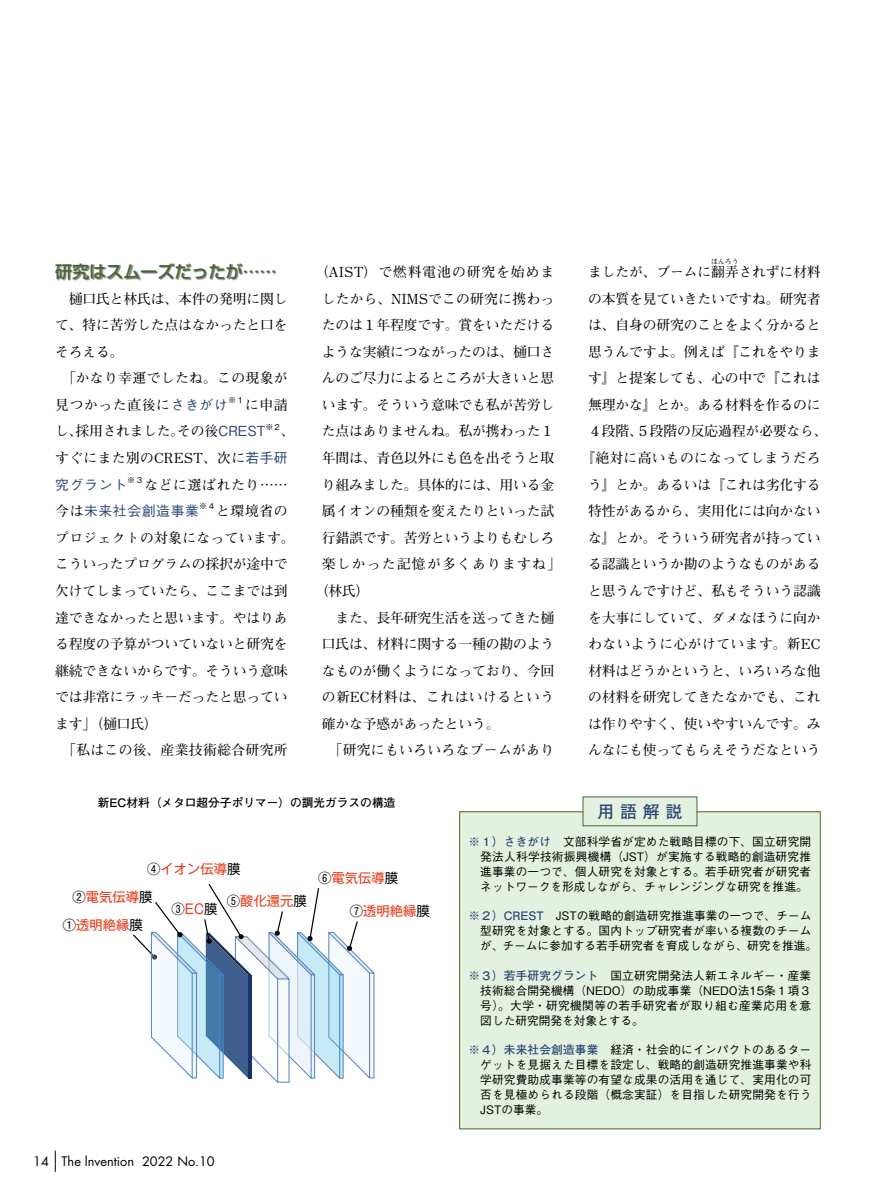
<style>
.page{position:relative;width:893px;height:1191px;background:#fff}
.page>*{position:absolute;margin:0;border:0;box-sizing:border-box;transform-origin:0 0}
.t1{font:500 16.95px "Shin Go Pr 6 N";color:#456630}
.t2{font:700 16.95px "Futo Go B101 Pr 6 N";color:#2c4975}
.t3{font:700 13.8px/26.5px "Futo Min A101 Pr 6 N";letter-spacing:-.01em;color:#000}
.t4{font:700 13.8px/26.5px "Futo Min A101 Pr 6 N";letter-spacing:.025em;color:#000}
.t5{font:700 13.8px "Futo Min A101 Pr 6 N";letter-spacing:.02em;color:#000}
.t6{font:700 13.8px "Futo Min A101 Pr 6 N";letter-spacing:.045em;color:#000}
.t7{font:700 13.8px "Futo Min A101 Pr 6 N";letter-spacing:.065em;color:#000}
.t8{font:700 13.8px "Futo Min A101 Pr 6 N";letter-spacing:.015em;color:#000}
.t9{font:700 13.8px "Futo Min A101 Pr 6 N";letter-spacing:.035em;color:#000}
.t10{font:700 13.8px "Futo Min A101 Pr 6 N";letter-spacing:.09em;color:#000}
.t11{font:500 13.8px "Gothic BBB Pr 6 N";letter-spacing:.045em;color:#2c4975}
.t12{font:13.35px "Gothic MB101 Pr 6 N";color:#e83817}
.t13{font:13.35px "Gothic MB101 Pr 6 N";color:#000}
.t14{font:12.75px "Futura";color:#000}
.t15{font:500 11.7px/14.9px "Gothic BBB Pr 6 N";letter-spacing:.01em;color:#000;text-align:justify}
.t16{font:700 11.7px "Futo Go B101 Pr 6 N";color:#000}
.t17{font:500 8.1px "Gothic BBB Pr 6 N";color:#000}
.t18{font:700 6.9px "Futo Min A101 Pr 6 N";color:#000}
.s1{font-family:"Gothic BBB Pr 6 N";font-weight:500;color:#2c4975}
.s2{font-family:"Futo Min A101 Pr 6 N";font-weight:700;color:#000}
.s3{color:#000}
.s4{color:#e83817}
.s5{font-family:"Futo Go B101 Pr 6 N";font-weight:700;color:#2c4975}
</style>
<div class="page">
<svg style="left:55px;top:1150px;width:1px;height:21px"></svg>
<div style="left:56px;top:263px;width:221px;height:18px;background:#000;opacity:.5"></div>
<svg style="left:133px;top:883px;width:242px;height:200px"></svg>
<div style="left:460px;top:811px;width:360px;height:317px;background:#e5f1e0"></div>
<div style="left:459px;top:811px;width:362px;height:318px;border:1px solid #456630"></div>
<div style="left:583px;top:797px;width:114px;height:29px;background:#e5f1e0"></div>
<div style="left:583px;top:796px;width:114px;height:30px;border:1px solid #456630"></div>
<p class="t1" style="left:55px;top:258px;width:223px">研究はスムーズだったが……</p>
<p class="t3" style="left:69px;top:284px;width:220px">樋口氏と林氏は、本件の発明に関し</p>
<p class="t3" style="left:55px;top:311px;width:234px">て、特に苦労した点はなかったと口を</p>
<p class="t3" style="left:55px;top:338px;width:70px">そろえる。</p>
<p class="t4" style="left:62px;top:364px;width:227px">「かなり幸運でしたね。この現象が</p>
<p class="t6" style="left:55px;top:394px;width:174px">見つかった直後に<span class="s1">さきがけ</span></p>
<p class="t17" style="left:228px;top:393px;width:18px">※１</p>
<p class="t3" style="left:55px;top:391px;width:234px;text-indent:190px">に申請し、採用されました。その後<span class="s1">CREST</span></p>
<p class="t17" style="left:265px;top:420px;width:17px">※２</p>
<p class="t4" style="left:55px;top:417px;width:241px;text-indent:226px">、すぐにまた別のCREST、次に<span class="s1">若手研</span></p>
<p class="t11" style="left:55px;top:473px;width:73px">究グラント</p>
<p class="t17" style="left:127px;top:473px;width:18px">※３</p>
<p class="t6" style="left:144px;top:473px;width:145px">などに選ばれたり……</p>
<p class="t11" style="left:55px;top:500px;width:145px"><span class="s2">今は</span>未来社会創造事業</p>
<p class="t17" style="left:199px;top:500px;width:18px">※４</p>
<p class="t3" style="left:216px;top:497px;width:73px">と環境省の</p>
<p class="t5" style="left:55px;top:527px;width:241px">プロジェクトの対象になっています。</p>
<p class="t3" style="left:55px;top:550px;width:234px">こういったプログラムの採択が途中で</p>
<p class="t3" style="left:55px;top:577px;width:234px">欠けてしまっていたら、ここまでは到</p>
<p class="t3" style="left:55px;top:603px;width:234px">達できなかったと思います。やはりあ</p>
<p class="t3" style="left:55px;top:630px;width:234px">る程度の予算がついていないと研究を</p>
<p class="t3" style="left:55px;top:656px;width:234px">継続できないからです。そういう意味</p>
<p class="t3" style="left:55px;top:683px;width:234px">では非常にラッキーだったと思ってい</p>
<p class="t3" style="left:55px;top:710px;width:104px">ます」（樋口氏）</p>
<p class="t4" style="left:62px;top:736px;width:227px">「私はこの後、産業技術総合研究所</p>
<p class="t7" style="left:315px;top:261px;width:241px">（AIST）で燃料電池の研究を始めま</p>
<p class="t8" style="left:322px;top:287px;width:234px">したから、NIMSでこの研究に携わっ</p>
<p class="t3" style="left:322px;top:311px;width:234px">たのは１年程度です。賞をいただける</p>
<p class="t3" style="left:322px;top:338px;width:234px">ような実績につながったのは、樋口さ</p>
<p class="t3" style="left:322px;top:364px;width:234px">んのご尽力によるところが大きいと思</p>
<p class="t3" style="left:322px;top:391px;width:234px">います。そういう意味でも私が苦労し</p>
<p class="t3" style="left:322px;top:417px;width:234px">た点はありませんね。私が携わった１</p>
<p class="t3" style="left:322px;top:444px;width:234px">年間は、青色以外にも色を出そうと取</p>
<p class="t3" style="left:322px;top:470px;width:234px">り組みました。具体的には、用いる金</p>
<p class="t3" style="left:322px;top:497px;width:234px">属イオンの種類を変えたりといった試</p>
<p class="t3" style="left:322px;top:524px;width:234px">行錯誤です。苦労というよりもむしろ</p>
<p class="t10" style="left:322px;top:553px;width:241px">楽しかった記憶が多くありますね」</p>
<p class="t3" style="left:315px;top:577px;width:56px">（林氏）</p>
<p class="t3" style="left:335px;top:603px;width:220px">また、長年研究生活を送ってきた樋</p>
<p class="t3" style="left:322px;top:630px;width:234px">口氏は、材料に関する一種の勘のよう</p>
<p class="t3" style="left:322px;top:656px;width:234px">なものが働くようになっており、今回</p>
<p class="t9" style="left:322px;top:686px;width:234px">の新EC材料は、これはいけるという</p>
<p class="t3" style="left:322px;top:710px;width:179px">確かな予感があったという。</p>
<p class="t5" style="left:328px;top:739px;width:227px">「研究にもいろいろなブームがあり</p>
<p class="t16" style="left:98px;top:793px;width:299px">新EC材料（メタロ超分子ポリマー）の調光ガラスの構造</p>
<p class="t18" style="left:711px;top:256px;width:29px">ほんろう</p>
<p class="t3" style="left:581px;top:284px;width:248px;text-align:center">の本質を見ていきたいですね。研究者は、自身の研究のことをよく分かると思うんですよ。例えば『これをやります』と提案しても、心の中で『これは無理かな』とか。ある材料を作るのに<br>４段階、５段階の反応過程が必要なら、『絶対に高いものになってしまうだろう』とか。あるいは『これは劣化する特性があるから、実用化には向かないな』とか。そういう研究者が持っている認識というか勘のようなものがあると思うんですけど、私もそういう認識を大事にしていて、ダメなほうに向かわないように心がけています。新EC材料はどうかというと、いろいろな他の材料を研究してきたなかでも、これは作りやすく、使いやすいんです。みんなにも使ってもらえそうだなという</p>
<p class="t3" style="left:588px;top:258px;width:234px">ましたが、ブームに翻弄されずに材料</p>
<p class="t2" style="left:597px;top:798px;width:87px">用 語 解 説</p>
<p class="t12" style="left:147px;top:858px;width:95px"><span class="s3">④</span>イオン伝導<span class="s3">膜</span></p>
<p class="t12" style="left:72px;top:885px;width:81px"><span class="s3">②</span>電気伝導<span class="s3">膜</span></p>
<p class="t12" style="left:63px;top:913px;width:81px"><span class="s3">①</span>透明絶縁<span class="s3">膜</span></p>
<p class="t13" style="left:172px;top:897px;width:47px">③<span class="s4">EC</span>膜</p>
<p class="t12" style="left:227px;top:890px;width:81px"><span class="s3">⑤</span>酸化還元<span class="s3">膜</span></p>
<p class="t12" style="left:318px;top:867px;width:81px"><span class="s3">⑥</span>電気伝導<span class="s3">膜</span></p>
<p class="t12" style="left:350px;top:899px;width:81px"><span class="s3">⑦</span>透明絶縁<span class="s3">膜</span></p>
<p class="t14" style="left:33px;top:1152px;width:183px">14 The lnvention 2022 No.10</p>
<p class="t15" style="left:480px;top:833px;width:332px;text-indent:-12px"><span class="s5">※１）さきがけ</span>　文部科学省が定めた戦略目標の下、国立研究開発法人科学技術振興機構（JST）が実施する戦略的創造研究推進事業の一つで、個人研究を対象とする。若手研究者が研究者ネットワークを形成しながら、チャレンジングな研究を推進。</p>
<p class="t15" style="left:480px;top:907px;width:338px;text-align:left;text-indent:-12px"><span class="s5">※２）CREST</span>　JSTの戦略的創造研究推進事業の一つで、チーム型研究を対象とする。国内トップ研究者が率いる複数のチームが、チームに参加する若手研究者を育成しながら、研究を推進。</p>
<p class="t15" style="left:480px;top:967px;width:332px;text-indent:-12px"><span class="s5">※３）若手研究グラント</span>　国立研究開発法人新エネルギー・産業技術総合開発機構（NEDO）の助成事業（NEDO法15条１項３号）。大学・研究機関等の若手研究者が取り組む産業応用を意図した研究開発を対象とする。</p>
<p class="t15" style="left:480px;top:1041px;width:333px;text-indent:-12px"><span class="s5">※４）未来社会創造事業</span>　経済・社会的にインパクトのあるターゲットを見据えた目標を設定し、戦略的創造研究推進事業や科学研究費助成事業等の有望な成果の活用を通じて、実用化の可否を見極められる段階（概念実証）を目指した研究開発を行うJSTの事業。</p>
</div>
